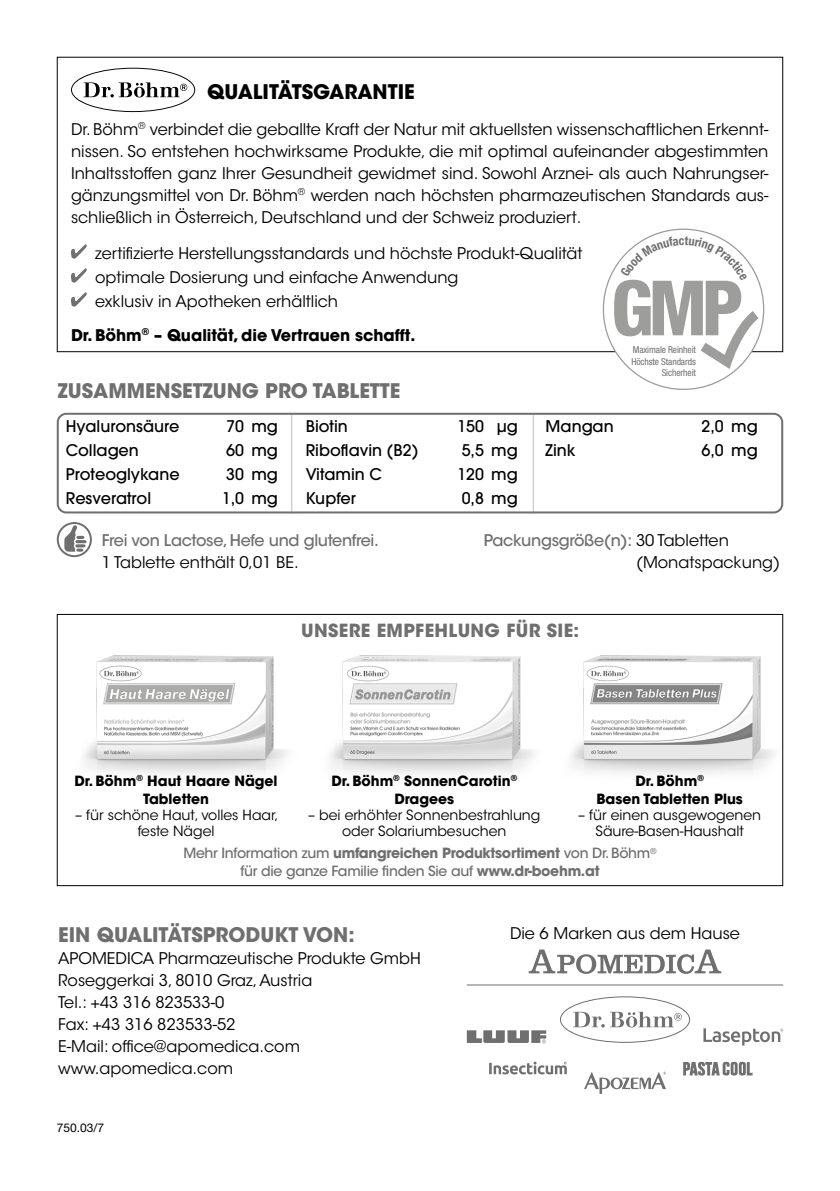
<style>
.page{position:relative;width:840px;height:1191px;background:#fff}
.page>*{position:absolute;margin:0;border:0;box-sizing:border-box;transform-origin:0 0}
.t1{font:800 condensed 76.4px "Helvetica Neue LT Std";color:#9d9d9c}
.t2{font:700 20px "ITC Avant Garde Std";color:#706f6f}
.t3{font:700 20px "ITC Avant Garde Std";color:#000}
.t4{font:700 18px "ITC Avant Garde Std";letter-spacing:.02em;color:#706f6f}
.t5{font:16px/22px "ITC Avant Garde Std";color:#000}
.t6{font:500 16px "ITC Avant Garde Pro";color:#000}
.t7{font:700 16px "ITC Avant Garde Std";color:#000}
.t8{font:500 16px "ITC Avant Garde Std";letter-spacing:-.02em;color:#706f6f}
.t9{font:14px/16px "ITC Avant Garde Std";color:#000;text-align:center}
.t10{font:500 14px/18px "ITC Avant Garde Std";letter-spacing:-.02em;color:#706f6f;text-align:center}
.t11{font:700 14px/18px "ITC Avant Garde Std";color:#000;text-align:center}
.t12{font:12px "Helvetica Neue LT Std";color:#000}
.t13{font:condensed 9.4px/11.4px "Helvetica Neue LT Std";letter-spacing:-.01em;color:#706f6f;text-align:right}
.s1{font-weight:500;color:#706f6f}
.s2{font-weight:700}
</style>
<div class="page">
<img style="left:56px;top:643px;width:231px;height:164px">
<img style="left:330px;top:655px;width:204px;height:119px">
<img style="left:571px;top:643px;width:213px;height:164px">
<svg style="left:71px;top:244px;width:16px;height:15px"></svg>
<svg style="left:71px;top:268px;width:16px;height:15px"></svg>
<svg style="left:71px;top:292px;width:16px;height:15px"></svg>
<svg style="left:71px;top:68px;width:124px;height:44px"></svg>
<hr style="left:291px;top:415px;width:1px;height:98px;background:#bcbcbc">
<hr style="left:532px;top:415px;width:1px;height:98px;background:#bcbcbc">
<div style="left:57px;top:413px;width:725px;height:100px;border:2px solid #706f6f;border-radius:9px"></div>
<svg style="left:64px;top:525px;width:23px;height:26px"></svg>
<div style="left:57px;top:522px;width:35px;height:35px;border:2px solid #706f6f;border-radius:50%"></div>
<svg style="left:700px;top:302px;width:68px;height:77px"></svg>
<svg style="left:528px;top:949px;width:193px;height:25px"></svg>
<hr style="left:466px;top:984px;width:316px;height:1px;background:#706f6f">
<svg style="left:584px;top:1071px;width:81px;height:22px"></svg>
<svg style="left:466px;top:1030px;width:80px;height:13px"></svg>
<svg style="left:560px;top:996px;width:129px;height:46px"></svg>
<svg style="left:683px;top:1061px;width:69px;height:14px"></svg>
<svg style="left:489px;top:1061px;width:77px;height:13px"></svg>
<svg style="left:703px;top:1028px;width:79px;height:17px"></svg>
<svg style="left:619px;top:236px;width:127px;height:27px"></svg>
<p class="t3" style="left:207px;top:78px;width:209px">QUALITÄTSGARANTIE</p>
<p class="t5" style="left:71px;top:118px;width:698px;text-align:justify">Dr. Böhm<sup>®</sup> verbindet die geballte Kraft der Natur mit aktuellsten wissenschaftlichen Erkennt&shy;nissen. So entstehen hochwirksame Produkte, die mit optimal aufeinander abgestimmten Inhaltsstoffen ganz Ihrer Gesundheit gewidmet sind. Sowohl Arznei- als auch Nahrungser&shy;gänzungsmittel von Dr. Böhm<sup>®</sup> werden nach höchsten pharmazeutischen Standards aus&shy;schließlich in Österreich, Deutschland und der Schweiz produziert.</p>
<p class="t5" style="left:95px;top:241px;width:488px;line-height:24px">zertifizierte Herstellungsstandards und höchste Produkt-Qualität optimale Dosierung und einfache Anwendung<br>exklusiv in Apotheken erhältlich</p>
<p class="t7" style="left:71px;top:324px;width:346px">Dr. Böhm<sup>®</sup> – Qualität, die Vertrauen schafft.</p>
<h1 class="t1" style="left:611px;top:261px;width:134px">GMP</h1>
<p class="t13" style="left:631px;top:344px;width:66px">Maximale Reinheit<br>Höchste Standards<br>Sicherheit</p>
<p class="t2" style="left:58px;top:378px;width:344px">ZUSAMMENSETZUNG PRO TABLETTE</p>
<p class="t6" style="left:66px;top:416px;width:115px">Hyaluronsäure</p>
<p class="t6" style="left:226px;top:416px;width:53px">70 mg</p>
<p class="t6" style="left:66px;top:440px;width:74px">Collagen</p>
<p class="t6" style="left:226px;top:440px;width:53px">60 mg</p>
<p class="t6" style="left:66px;top:464px;width:115px">Proteoglykane</p>
<p class="t6" style="left:226px;top:464px;width:53px">30 mg</p>
<p class="t6" style="left:66px;top:488px;width:87px">Resveratrol</p>
<p class="t6" style="left:222px;top:488px;width:58px">1,0 mg</p>
<p class="t6" style="left:305px;top:416px;width:44px">Biotin</p>
<p class="t6" style="left:457px;top:416px;width:62px">150 µg</p>
<p class="t6" style="left:305px;top:440px;width:114px">Riboflavin (B2)</p>
<p class="t6" style="left:461px;top:440px;width:58px">5,5 mg</p>
<p class="t6" style="left:305px;top:464px;width:78px">Vitamin C</p>
<p class="t6" style="left:457px;top:464px;width:62px">120 mg</p>
<p class="t6" style="left:305px;top:488px;width:52px">Kupfer</p>
<p class="t6" style="left:461px;top:488px;width:58px">0,8 mg</p>
<p class="t6" style="left:545px;top:416px;width:69px">Mangan</p>
<p class="t6" style="left:701px;top:416px;width:58px">2,0 mg</p>
<p class="t6" style="left:545px;top:440px;width:31px">Zink</p>
<p class="t6" style="left:701px;top:440px;width:58px">6,0 mg</p>
<p class="t8" style="left:102px;top:530px;width:278px">Frei von Lactose, Hefe und glutenfrei.</p>
<p class="t5" style="left:102px;top:551px;width:198px">1 Tablette enthält 0,01 BE.</p>
<p class="t5" style="left:635px;top:529px;width:146px;text-indent:-152px"><span class="s1">Packungsgröße(n):</span> 30 Tabletten (Monatspackung)</p>
<p class="t4" style="left:301px;top:619px;width:279px">UNSERE EMPFEHLUNG FÜR SIE:</p>
<p class="t11" style="left:74px;top:771px;width:204px">Dr. Böhm<sup>®</sup> Haut Haare Nägel<br>Tabletten</p>
<p class="t9" style="left:75px;top:806px;width:205px">– für schöne Haut, volles Haar, feste Nägel</p>
<p class="t11" style="left:331px;top:771px;width:187px">Dr. Böhm<sup>®</sup> SonnenCarotin<sup>®<br></sup>Dragees</p>
<p class="t9" style="left:308px;top:806px;width:234px">– bei erhöhter Sonnenbestrahlung oder Solariumbesuchen</p>
<p class="t11" style="left:596px;top:771px;width:148px">Dr. Böhm<sup>®<br></sup>Basen Tabletten Plus</p>
<p class="t9" style="left:578px;top:806px;width:184px">– für einen ausgewogenen<br>Säure-Basen-Haushalt</p>
<p class="t10" style="left:183px;top:844px;width:474px">Mehr Information zum <span class="s2">umfangreichen Produktsortiment</span> von Dr. Böhm<sup>® </sup>für die ganze Familie finden Sie auf <span class="s2">www.dr-boehm.at</span></p>
<p class="t2" style="left:58px;top:922px;width:298px">EIN QUALITÄTSPRODUKT VON:</p>
<p class="t5" style="left:58px;top:947px;width:364px">APOMEDICA Pharmazeutische Produkte GmbH<br>Roseggerkai 3, 8010 Graz, Austria<br>Tel.: +43 316 823533-0<br>Fax: +43 316 823533-52<br>E-Mail: office@apomedica.com www.apomedica.com</p>
<p class="t12" style="left:57px;top:1120px;width:49px">750.03/7</p>
<p class="t5" style="left:509px;top:922px;width:231px">Die 6 Marken aus dem Hause</p>
</div>
